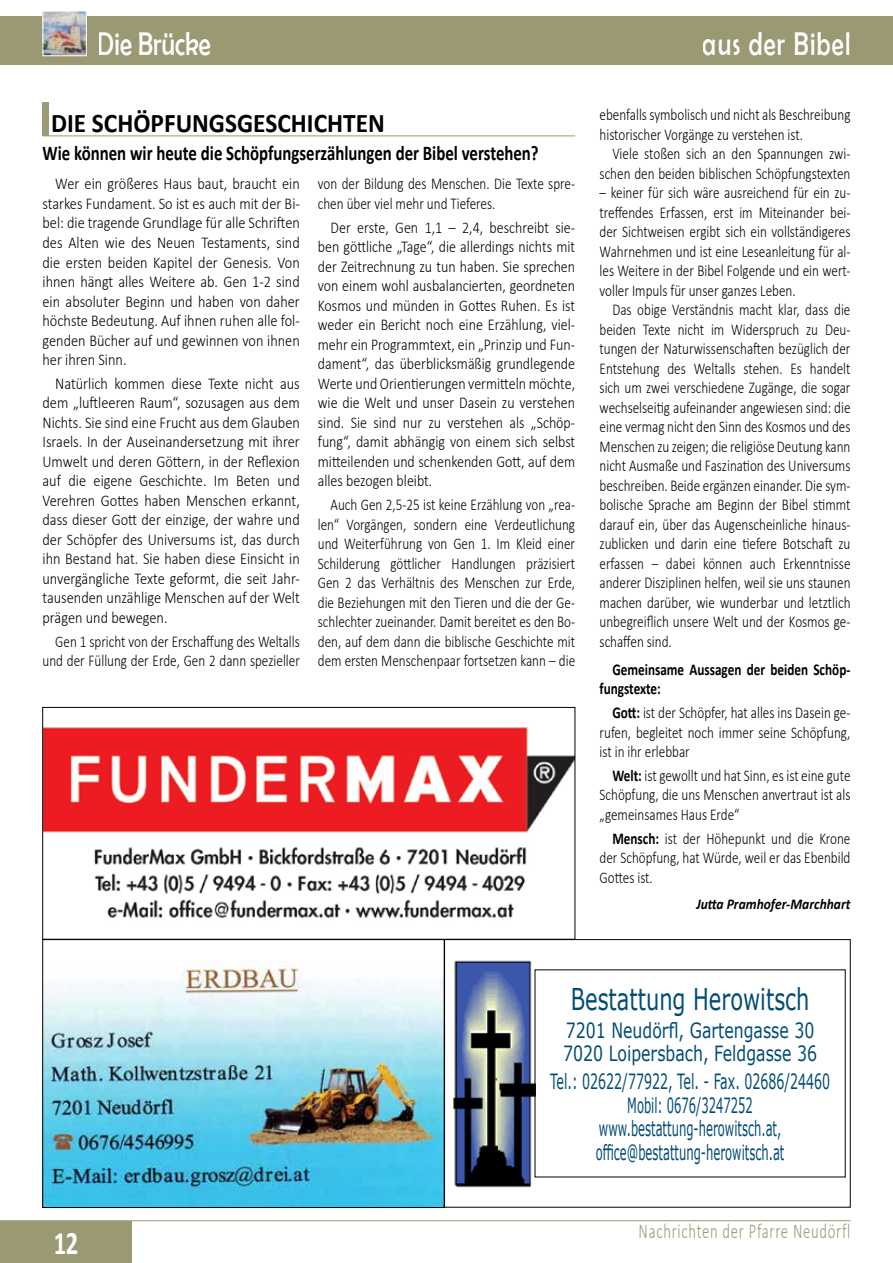
<style>
.page{position:relative;width:893px;height:1263px;background:#fff}
.page>*{position:absolute;margin:0;border:0;box-sizing:border-box;transform-origin:0 0}
.t1{font:33px "Berlin Sans FB";letter-spacing:.05em;color:#fffdf0;scale:.75 1}
.t2{font:33px "Berlin Sans FB";color:#fffdf0;scale:.75 1}
.t3{font:700 33px "Calibri";color:#fffdf0;scale:.75 1}
.t4{font:30px "Verdana";color:#004b75;scale:.7 1}
.t5{font:700 27px "Calibri";color:#000;scale:.94 1}
.t6{font:21px/23.5px "Verdana";color:#004b75;text-align:center;scale:.6 1}
.t7{font:700 21px "Calibri";color:#000;scale:.8 1}
.t8{font:21px/23.5px "Verdana";color:#004b75;scale:.75 1}
.t9{font:300 21px "Calibri";letter-spacing:.05em;color:#9a9974;scale:.7 1}
.t10{font:300 16.5px/19.5px "Calibri";color:#000;text-align:justify;scale:.8 1}
.t11{font:300 16.5px/19.5px "Calibri";color:#000;text-align:justify;scale:.87 1}
.t12{font:300 16.5px/19.5px "Calibri";color:#000;text-align:justify;scale:.85 1}
.t13{font:700 16.5px/19.5px "Calibri";color:#000;scale:.8 1}
.t14{font:italic 700 15px "Calibri";color:#000;scale:.9 1}
.s1{font-weight:700}
</style>
<div class="page">
<hr style="left:0;top:1220px;width:850px;height:1px;background:#9a9974">
<div style="left:0;top:1221px;width:132px;height:42px;background:#9a9974"></div>
<div style="left:0;top:16px;width:893px;height:49px;background:#9a9974"></div>
<div style="left:43px;top:11px;width:43px;height:45px;background:#fff;opacity:.75"></div>
<div style="left:43px;top:11px;width:44px;height:45px;border:1px solid #fff"></div>
<div style="left:43px;top:103px;width:6px;height:33px;background:#9a9974"></div>
<hr style="left:43px;top:136px;width:532px;height:1px;background:#9a9974">
<img style="left:45px;top:962px;width:397px;height:244px">
<div style="left:43px;top:939px;width:401px;height:269px;border:1px solid #000"></div>
<div style="left:444px;top:939px;width:406px;height:268px;border:1px solid #000"></div>
<img style="left:453px;top:960px;width:82px;height:228px">
<img style="left:45px;top:727px;width:528px;height:191px">
<div style="left:43px;top:707px;width:532px;height:232px;border:1px solid #000"></div>
<h1 class="t2" style="left:98px;top:26px;width:152px">Die Brücke</h1>
<h1 class="t1" style="left:703px;top:26px;width:198px">aus der Bibel</h1>
<h3 class="t5" style="left:51px;top:104px;width:357px">DIE SCHÖPFUNGSGESCHICHTEN</h3>
<p class="t7" style="left:43px;top:138px;width:622px">Wie können wir heute die Schöpfungserzählungen der Bibel verstehen?</p>
<p class="t11" style="left:43px;top:174px;width:297px;text-indent:13px">Wer ein größeres Haus baut, braucht ein starkes Fundament. So ist es auch mit der Bi&shy;bel: die tragende Grundlage für alle Schriften des Alten wie des Neuen Testaments, sind die ersten beiden Kapitel der Genesis. Von ihnen hängt alles Weitere ab. Gen 1-2 sind ein absoluter Beginn und haben von daher höchste Bedeutung. Auf ihnen ruhen alle fol&shy;genden Bücher auf und gewinnen von ihnen her ihren Sinn.</p>
<p class="t11" style="left:43px;top:373px;width:297px;text-indent:13px">Natürlich kommen diese Texte nicht aus dem „luftleeren Raum“, sozusagen aus dem Nichts. Sie sind eine Frucht aus dem Glauben Israels. In der Auseinandersetzung mit ihrer Umwelt und deren Göttern, in der Reflexion auf die eigene Geschichte. Im Beten und Verehren Gottes haben Menschen erkannt, dass dieser Gott der einzige, der wahre und der Schöpfer des Universums ist, das durch ihn Bestand hat. Sie haben diese Einsicht in unvergängliche Texte geformt, die seit Jahr&shy;tausenden unzählige Menschen auf der Welt prägen und bewegen.</p>
<p class="t10" style="left:43px;top:631px;width:323px;text-align:right">Gen 1 spricht von der Erschaffung des Weltalls und der Füllung der Erde, Gen 2 dann spezieller</p>
<p class="t10" style="left:318px;top:174px;width:323px">von der Bildung des Menschen. Die Texte spre&shy;chen über viel mehr und Tieferes.</p>
<p class="t12" style="left:318px;top:217px;width:304px;text-indent:13px">Der erste, Gen 1,1 – 2,4, beschreibt sie&shy;ben göttliche „Tage“, die allerdings nichts mit der Zeitrechnung zu tun haben. Sie sprechen von einem wohl ausbalancierten, geordneten Kosmos und münden in Gottes Ruhen. Es ist weder ein Bericht noch eine Erzählung, viel&shy;mehr ein Programmtext, ein „Prinzip und Fun&shy;dament“, das überblicksmäßig grundlegende Werte und Orientierungen vermitteln möchte, wie die Welt und unser Dasein zu verstehen sind. Sie sind nur zu verstehen als „Schöp&shy;fung“, damit abhängig von einem sich selbst mitteilenden und schenkenden Gott, auf dem alles bezogen bleibt.</p>
<p class="t10" style="left:318px;top:495px;width:323px;text-indent:13px">Auch Gen 2,5-25 ist keine Erzählung von „rea&shy;len“ Vorgängen, sondern eine Verdeutlichung und Weiterführung von Gen 1. Im Kleid einer Schilderung göttlicher Handlungen präzisiert Gen 2 das Verhältnis des Menschen zur Erde, die Beziehungen mit den Tieren und die der Ge&shy;schlechter zueinander. Damit bereitet es den Bo&shy;den, auf dem dann die biblische Geschichte mit dem ersten Menschenpaar fortsetzen kann – die</p>
<p class="t10" style="left:600px;top:105px;width:315px">ebenfalls symbolisch und nicht als Beschreibung historischer Vorgänge zu verstehen ist.</p>
<p class="t10" style="left:600px;top:144px;width:315px;text-align:right">Viele stoßen sich an den Spannungen zwi&shy;schen den beiden biblischen Schöpfungstexten</p>
<p class="t10" style="left:600px;top:183px;width:315px">– keiner für sich wäre ausreichend für ein zu&shy;treffendes Erfassen, erst im Miteinander bei&shy;der Sichtweisen ergibt sich ein vollständigeres Wahrnehmen und ist eine Leseanleitung für al&shy;les Weitere in der Bibel Folgende und ein wert&shy;voller Impuls für unser ganzes Leben.</p>
<p class="t10" style="left:600px;top:300px;width:315px;text-indent:13px">Das obige Verständnis macht klar, dass die beiden Texte nicht im Widerspruch zu Deu&shy;tungen der Naturwissenschaften bezüglich der Entstehung des Weltalls stehen. Es handelt sich um zwei verschiedene Zugänge, die sogar wechselseitig aufeinander angewiesen sind: die eine vermag nicht den Sinn des Kosmos und des Menschen zu zeigen; die religiöse Deutung kann nicht Ausmaße und Faszination des Universums beschreiben. Beide ergänzen einander. Die sym&shy;bolische Sprache am Beginn der Bibel stimmt darauf ein, über das Augenscheinliche hinaus&shy;zublicken und darin eine tiefere Botschaft zu erfassen – dabei können auch Erkenntnisse anderer Disziplinen helfen, weil sie uns staunen machen darüber, wie wunderbar und letztlich unbegreiflich unsere Welt und der Kosmos ge&shy;schaffen sind.</p>
<p class="t13" style="left:600px;top:659px;width:315px;text-indent:13px">Gemeinsame Aussagen der beiden Schöp&shy;fungstexte:</p>
<p class="t10" style="left:600px;top:703px;width:315px;text-indent:13px"><span class="s1">Gott:</span> ist der Schöpfer, hat alles ins Dasein ge&shy;rufen, begleitet noch immer seine Schöpfung, ist in ihr erlebbar</p>
<p class="t10" style="left:600px;top:765px;width:315px;text-indent:13px"><span class="s1">Welt:</span> ist gewollt und hat Sinn, es ist eine gute Schöpfung, die uns Menschen anvertraut ist als „gemeinsames Haus Erde“</p>
<p class="t10" style="left:600px;top:828px;width:315px;text-indent:13px"><span class="s1">Mensch:</span> ist der Höhepunkt und die Krone der Schöpfung, hat Würde, weil er das Ebenbild Gottes ist.</p>
<p class="t14" style="left:696px;top:893px;width:173px">Jutta Pramhofer-Marchhart</p>
<h1 class="t3" style="left:53px;top:1219px;width:35px">12</h1>
<h2 class="t4" style="left:571px;top:978px;width:343px">Bestattung Herowitsch</h2>
<p class="t8" style="left:563px;top:1018px;width:340px">7201 Neudörfl, Gartengasse 30<br>7020 Loipersbach, Feldgasse 36</p>
<p class="t6" style="left:550px;top:1069px;width:468px">Tel.: 02622/77922, Tel. - Fax. 02686/24460<br>Mobil: 0676/3247252 www.bestattung-herowitsch.at, office@bestattung-herowitsch.at</p>
<p class="t9" style="left:639px;top:1218px;width:304px">Nachrichten der Pfarre Neudörfl</p>
</div>
